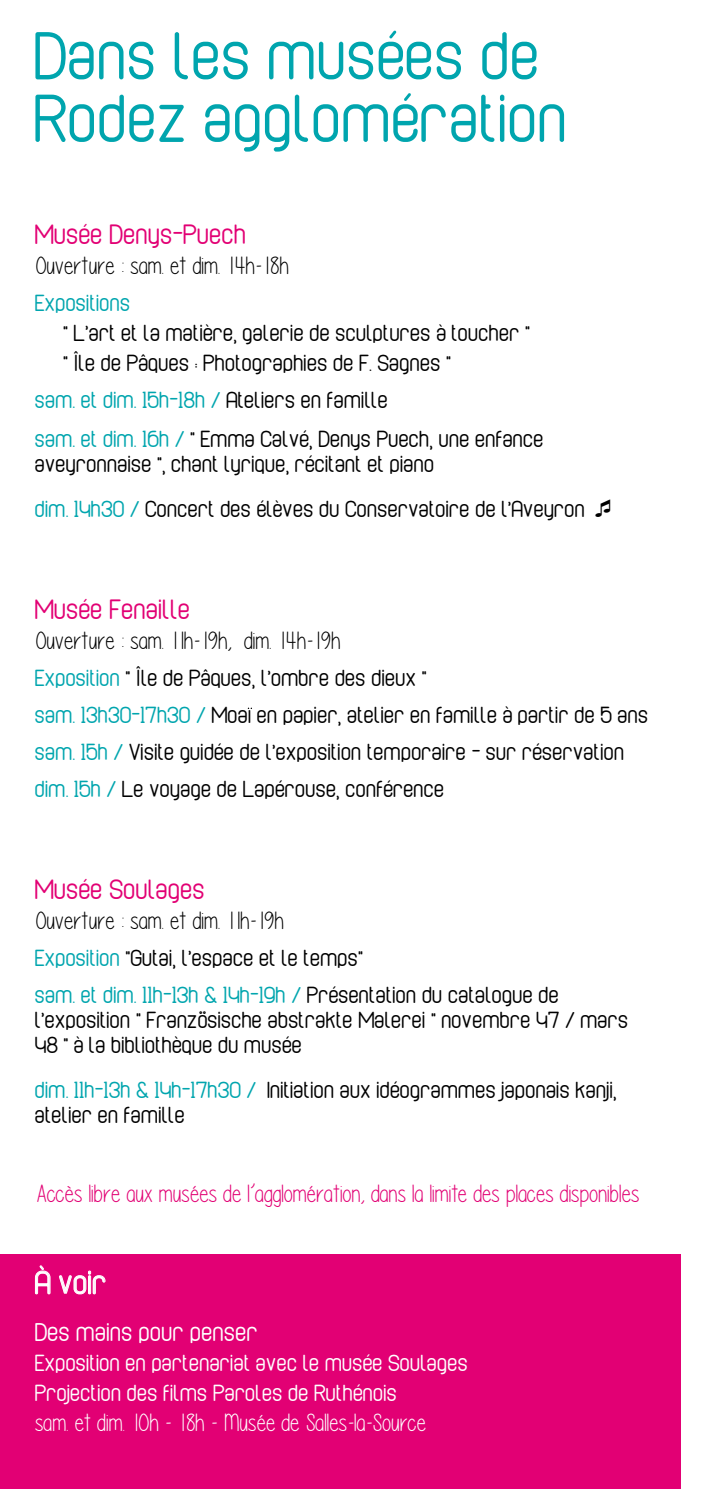
<style>
.page{position:relative;width:709px;height:1489px;background:#fff}
.page>*{position:absolute;margin:0;border:0;box-sizing:border-box;transform-origin:0 0}
.t1{font:72.5px/62.5px "Cabo Rounded";color:#00a5ae}
.t2{font:35px "Cabo Rounded";color:#fff}
.t3{font:30px "Cabo Rounded";color:#e20074}
.t4{font:27.5px "Cabo Rounded";color:#fff}
.t5{font:25px/37px "Cabo Rounded";color:#000}
.t6{font:25px "Please write me a song";color:#000}
.t7{font:25px/30px "Cabo Rounded";color:#fff}
.t8{font:25px "Please write me a song";color:#e20074}
.t9{font:25px "Please write me a song";color:#fff}
.t10{font:25px "Cabo Rounded";color:#00a5ae}
.s1{color:#00a5ae}
</style>
<div class="page">
<div style="left:0;top:1253px;width:680px;height:235px;background:#e20074"></div>
<svg style="left:34px;top:1265px;width:17px;height:29px"></svg>
<svg style="left:59px;top:1270px;width:47px;height:24px"></svg>
<h1 class="t1" style="left:35px;top:25px;width:535px">Dans les musées de<br>Rodez agglomération</h1>
<p class="t3" style="left:35px;top:219px;width:213px">Musée Denys-Puech</p>
<p class="t6" style="left:35px;top:252px;width:255px">Ouverture : sam. et dim. 14h-18h</p>
<p class="t10" style="left:35px;top:290px;width:97px">Expositions</p>
<p class="t5" style="left:64px;top:318px;width:468px;line-height:30px">" L`art et la matière, galerie de sculptures à toucher " " Île de Pâques : Photographies de F. Sagnes "</p>
<p class="t5" style="left:35px;top:381px;width:510px;line-height:39.2px"><span class="s1">sam. et dim. 15h-18h /</span> Ateliers en famille<br><span class="s1">sam. et dim. 16h /</span> " Emma Calvé, Denys Puech, une enfance</p>
<p class="t5" style="left:35px;top:442px;width:552px;line-height:44.2px">aveyronnaise ", chant lyrique, récitant et piano<br><span class="s1">dim. 14h30 /</span> Concert des élèves du Conservatoire de l`Aveyron</p>
<p class="t3" style="left:35px;top:593px;width:157px">Musée Fenaille</p>
<p class="t6" style="left:35px;top:627px;width:307px">Ouverture : sam. 11h-19h, dim. 14h-19h</p>
<p class="t5" style="left:35px;top:659px;width:615px"><span class="s1">Exposition</span> " Île de Pâques, l`ombre des dieux "<br><span class="s1">sam. 13h30-17h30 /</span> Moai en papier, atelier en famille à partir de 5 ans <span class="s1">sam. 15h /</span> Visite guidée de l`exposition temporaire - sur réservation <span class="s1">dim. 15h /</span> Le voyage de Lapérouse, conférence</p>
<p class="t3" style="left:35px;top:874px;width:172px">Musée Soulages</p>
<p class="t6" style="left:35px;top:907px;width:250px">Ouverture : sam. et dim. 11h-19h</p>
<p class="t5" style="left:35px;top:939px;width:526px"><span class="s1">Exposition</span> "Gutai, l`espace et le temps"<br><span class="s1">sam. et dim. 11h-13h &amp; 14h-19h /</span> Présentation du catalogue de</p>
<p class="t5" style="left:35px;top:1008px;width:595px;line-height:25px">l`exposition " Französische abstrakte Malerei " novembre 47 / mars<br>48 " à la bibliothèque du musée</p>
<p class="t5" style="left:35px;top:1077px;width:583px;line-height:25px"><span class="s1">dim. 11h-13h &amp; 14h-17h30 /</span> Initiation aux idéogrammes japonais kanji, atelier en famille</p>
<p class="t8" style="left:35px;top:1180px;width:606px">Accès libre aux musées de l’agglomération, dans la limite des places disponibles</p>
<h2 class="t2" style="left:35px;top:1264px;width:74px">À voir</h2>
<p class="t4" style="left:35px;top:1317px;width:225px">Des mains pour penser</p>
<p class="t7" style="left:35px;top:1347px;width:435px">Exposition en partenariat avec le musée Soulages<br>Projection des films Paroles de Ruthénois</p>
<p class="t9" style="left:35px;top:1409px;width:392px">sam. et dim. 10h - 18h - Musée de Salles-la-Source</p>
</div>
